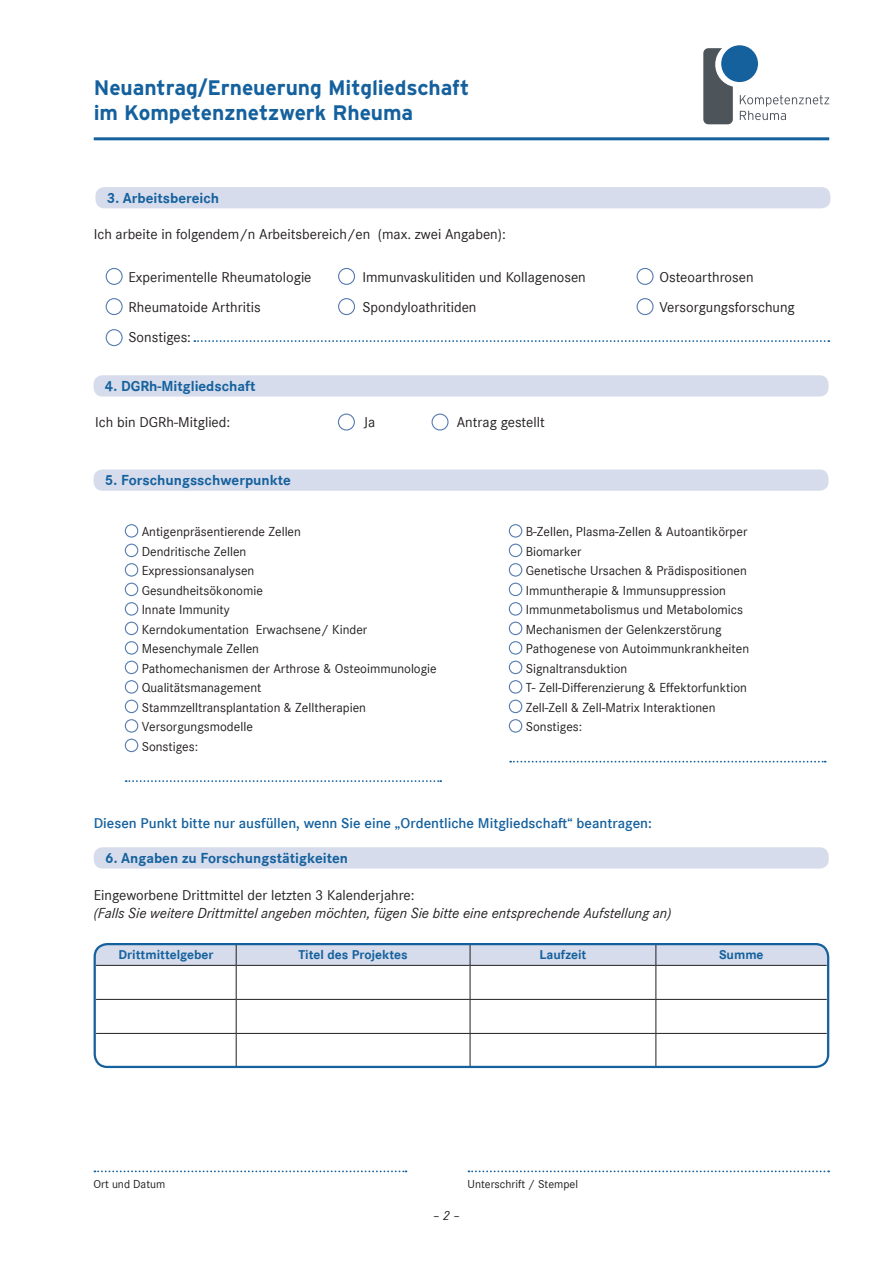
<style>
.page{position:relative;width:893px;height:1263px;background:#fff}
.page>*{position:absolute;margin:0;border:0;box-sizing:border-box;transform-origin:0 0}
.t1{font:700 21px/25.2px "Interstate";letter-spacing:-.005em;color:#15619e}
.t2{font:15px "Corporate S Pro";color:#231f20}
.t3{font:700 15px "Corporate S";color:#15619e}
.t4{font:italic 15px "Corporate S Pro";color:#231f20}
.t5{font:600 15px "Corporate S Pro";color:#15619e}
.t6{font:13.5px "Corporate S";color:#231f20}
.t7{font:700 13.5px "Corporate S Pro";color:#15619e}
.t8{font:italic 13.5px "Corporate S Pro";color:#231f20}
.t9{font:12px "Corporate S";color:#231f20}
</style>
<div class="page">
<div style="left:95px;top:187px;width:735px;height:21px;background:#d6dceb;border-radius:9px"></div>
<div style="left:94px;top:375px;width:734px;height:21px;background:#d6dceb;border-radius:9px"></div>
<div style="left:94px;top:847px;width:735px;height:21px;background:#d6dceb;border-radius:9px"></div>
<div style="left:94px;top:469px;width:734px;height:22px;background:#d6dceb;border-radius:9px"></div>
<div style="left:106px;top:268px;width:17px;height:17px;border:1px solid #557bb0;border-radius:50%"></div>
<div style="left:338px;top:268px;width:17px;height:17px;border:1px solid #557bb0;border-radius:50%"></div>
<div style="left:637px;top:268px;width:17px;height:17px;border:1px solid #557bb0;border-radius:50%"></div>
<div style="left:106px;top:298px;width:17px;height:17px;border:1px solid #557bb0;border-radius:50%"></div>
<div style="left:338px;top:298px;width:17px;height:17px;border:1px solid #557bb0;border-radius:50%"></div>
<div style="left:338px;top:414px;width:17px;height:17px;border:1px solid #557bb0;border-radius:50%"></div>
<svg style="left:432px;top:414px;width:16px;height:16px"></svg>
<div style="left:431px;top:414px;width:18px;height:17px;border:1px solid #557bb0;border-radius:50%"></div>
<div style="left:637px;top:298px;width:17px;height:17px;border:1px solid #557bb0;border-radius:50%"></div>
<div style="left:106px;top:329px;width:17px;height:17px;border:1px solid #557bb0;border-radius:50%"></div>
<svg style="left:740px;top:95px;width:89px;height:25px"></svg>
<svg style="left:703px;top:48px;width:30px;height:76px;background:#676d72"></svg>
<div style="left:721px;top:45px;width:37px;height:37px;background:#15619e;border-radius:50%"></div>
<svg style="left:194px;top:340px;width:635px;height:2px"></svg>
<div style="left:125px;top:524px;width:13px;height:14px;border:1px solid #557bb0;border-radius:50%"></div>
<div style="left:509px;top:524px;width:13px;height:14px;border:1px solid #557bb0;border-radius:50%"></div>
<div style="left:125px;top:544px;width:13px;height:13px;border:1px solid #557bb0;border-radius:50%"></div>
<div style="left:509px;top:544px;width:13px;height:13px;border:1px solid #557bb0;border-radius:50%"></div>
<div style="left:125px;top:563px;width:13px;height:14px;border:1px solid #557bb0;border-radius:50%"></div>
<div style="left:509px;top:563px;width:13px;height:14px;border:1px solid #557bb0;border-radius:50%"></div>
<div style="left:125px;top:583px;width:13px;height:13px;border:1px solid #557bb0;border-radius:50%"></div>
<div style="left:509px;top:583px;width:13px;height:13px;border:1px solid #557bb0;border-radius:50%"></div>
<div style="left:125px;top:602px;width:13px;height:14px;border:1px solid #557bb0;border-radius:50%"></div>
<div style="left:509px;top:602px;width:13px;height:14px;border:1px solid #557bb0;border-radius:50%"></div>
<div style="left:125px;top:622px;width:13px;height:13px;border:1px solid #557bb0;border-radius:50%"></div>
<div style="left:509px;top:622px;width:13px;height:13px;border:1px solid #557bb0;border-radius:50%"></div>
<div style="left:125px;top:641px;width:13px;height:14px;border:1px solid #557bb0;border-radius:50%"></div>
<div style="left:509px;top:641px;width:13px;height:14px;border:1px solid #557bb0;border-radius:50%"></div>
<div style="left:125px;top:661px;width:13px;height:13px;border:1px solid #557bb0;border-radius:50%"></div>
<div style="left:509px;top:661px;width:13px;height:13px;border:1px solid #557bb0;border-radius:50%"></div>
<div style="left:125px;top:680px;width:13px;height:14px;border:1px solid #557bb0;border-radius:50%"></div>
<div style="left:509px;top:680px;width:13px;height:14px;border:1px solid #557bb0;border-radius:50%"></div>
<div style="left:125px;top:700px;width:13px;height:13px;border:1px solid #557bb0;border-radius:50%"></div>
<div style="left:509px;top:700px;width:13px;height:13px;border:1px solid #557bb0;border-radius:50%"></div>
<div style="left:125px;top:719px;width:13px;height:14px;border:1px solid #557bb0;border-radius:50%"></div>
<div style="left:509px;top:719px;width:13px;height:14px;border:1px solid #557bb0;border-radius:50%"></div>
<div style="left:125px;top:739px;width:13px;height:13px;border:1px solid #557bb0;border-radius:50%"></div>
<hr style="left:94px;top:137px;width:735px;height:3px;background:#15619e">
<div style="left:95px;top:943px;width:733px;height:124px;background:#d6dceb;border-radius:13px"></div>
<div style="left:96px;top:966px;width:731px;height:101px;background:#fff"></div>
<svg style="left:236px;top:946px;width:1px;height:19px"></svg>
<svg style="left:470px;top:946px;width:1px;height:19px"></svg>
<svg style="left:655px;top:946px;width:1px;height:19px"></svg>
<hr style="left:96px;top:965px;width:140px;height:1px;background:#231f20">
<hr style="left:236px;top:965px;width:234px;height:1px;background:#231f20">
<hr style="left:236px;top:966px;width:1px;height:33px;background:#231f20">
<hr style="left:470px;top:965px;width:186px;height:1px;background:#231f20">
<hr style="left:470px;top:966px;width:1px;height:33px;background:#231f20">
<hr style="left:656px;top:965px;width:171px;height:1px;background:#231f20">
<hr style="left:655px;top:966px;width:1px;height:33px;background:#231f20">
<hr style="left:96px;top:999px;width:140px;height:1px;background:#231f20">
<hr style="left:236px;top:999px;width:234px;height:1px;background:#231f20">
<hr style="left:236px;top:1000px;width:1px;height:33px;background:#231f20">
<hr style="left:470px;top:999px;width:186px;height:1px;background:#231f20">
<hr style="left:470px;top:1000px;width:1px;height:33px;background:#231f20">
<hr style="left:656px;top:999px;width:171px;height:1px;background:#231f20">
<hr style="left:655px;top:1000px;width:1px;height:33px;background:#231f20">
<hr style="left:96px;top:1033px;width:140px;height:1px;background:#231f20">
<hr style="left:236px;top:1033px;width:234px;height:1px;background:#231f20">
<hr style="left:236px;top:1034px;width:1px;height:33px;background:#231f20">
<hr style="left:470px;top:1033px;width:186px;height:1px;background:#231f20">
<hr style="left:470px;top:1034px;width:1px;height:33px;background:#231f20">
<hr style="left:656px;top:1033px;width:171px;height:1px;background:#231f20">
<hr style="left:655px;top:1034px;width:1px;height:33px;background:#231f20">
<div style="left:94px;top:943px;width:735px;height:125px;border:2px solid #15619e;border-radius:13px"></div>
<svg style="left:510px;top:761px;width:316px;height:1px"></svg>
<svg style="left:126px;top:780px;width:315px;height:2px"></svg>
<svg style="left:94px;top:1170px;width:312px;height:2px"></svg>
<svg style="left:468px;top:1170px;width:361px;height:2px"></svg>
<h1 class="t1" style="left:94px;top:75px;width:377px">Neuantrag/Erneuerung Mitgliedschaft im Kompetenznetzwerk Rheuma</h1>
<p class="t3" style="left:107px;top:186px;width:114px">3. Arbeitsbereich</p>
<p class="t2" style="left:94px;top:223px;width:414px">Ich arbeite in folgendem/n Arbeitsbereich/en (max. zwei Angaben):</p>
<p class="t2" style="left:128px;top:266px;width:185px">Experimentelle Rheumatologie</p>
<p class="t2" style="left:362px;top:266px;width:225px">Immunvaskulitiden und Kollagenosen</p>
<p class="t2" style="left:659px;top:266px;width:96px">Osteoarthrosen</p>
<p class="t2" style="left:128px;top:296px;width:134px">Rheumatoide Arthritis</p>
<p class="t2" style="left:362px;top:296px;width:116px">Spondyloathritiden</p>
<p class="t2" style="left:659px;top:296px;width:137px">Versorgungsforschung</p>
<p class="t2" style="left:128px;top:326px;width:64px">Sonstiges:</p>
<p class="t3" style="left:105px;top:374px;width:152px">4. DGRh-Mitgliedschaft</p>
<p class="t2" style="left:95px;top:411px;width:137px">Ich bin DGRh-Mitglied:</p>
<p class="t2" style="left:364px;top:411px;width:13px">Ja</p>
<p class="t2" style="left:457px;top:411px;width:89px">Antrag gestellt</p>
<p class="t3" style="left:105px;top:468px;width:187px">5. Forschungsschwerpunkte</p>
<p class="t6" style="left:142px;top:522px;width:161px">Antigenpräsentierende Zellen</p>
<p class="t6" style="left:526px;top:522px;width:223px">B-Zellen, Plasma-Zellen &amp; Autoantikörper</p>
<p class="t6" style="left:142px;top:541px;width:106px">Dendritische Zellen</p>
<p class="t6" style="left:526px;top:541px;width:57px">Biomarker</p>
<p class="t6" style="left:142px;top:561px;width:114px">Expressionsanalysen</p>
<p class="t6" style="left:526px;top:561px;width:223px">Genetische Ursachen &amp; Prädispositionen</p>
<p class="t6" style="left:142px;top:580px;width:123px">Gesundheitsökonomie</p>
<p class="t6" style="left:526px;top:580px;width:202px">Immuntherapie &amp; Immunsuppression</p>
<p class="t6" style="left:142px;top:600px;width:90px">Innate Immunity</p>
<p class="t6" style="left:526px;top:600px;width:219px">Immunmetabolismus und Metabolomics</p>
<p class="t6" style="left:142px;top:619px;width:227px">Kerndokumentation Erwachsene/ Kinder</p>
<p class="t6" style="left:526px;top:619px;width:197px">Mechanismen der Gelenkzerstörung</p>
<p class="t6" style="left:142px;top:639px;width:119px">Mesenchymale Zellen</p>
<p class="t6" style="left:526px;top:639px;width:225px">Pathogenese von Autoimmunkrankheiten</p>
<p class="t6" style="left:142px;top:658px;width:297px">Pathomechanismen der Arthrose &amp; Osteoimmunologie</p>
<p class="t6" style="left:526px;top:658px;width:103px">Signaltransduktion</p>
<p class="t6" style="left:142px;top:678px;width:121px">Qualitätsmanagement</p>
<p class="t6" style="left:526px;top:678px;width:223px">T- Zell-Differenzierung &amp; Effektorfunktion</p>
<p class="t6" style="left:142px;top:697px;width:226px">Stammzelltransplantation &amp; Zelltherapien</p>
<p class="t6" style="left:526px;top:697px;width:191px">Zell-Zell &amp; Zell-Matrix Interaktionen</p>
<p class="t6" style="left:142px;top:717px;width:113px">Versorgungsmodelle</p>
<p class="t6" style="left:526px;top:717px;width:58px">Sonstiges:</p>
<p class="t6" style="left:142px;top:736px;width:58px">Sonstiges:</p>
<p class="t5" style="left:94px;top:811px;width:560px">Diesen Punkt bitte nur ausfüllen, wenn Sie eine „Ordentliche Mitgliedschaft“ beantragen:</p>
<p class="t3" style="left:105px;top:846px;width:244px">6. Angaben zu Forschungstätigkeiten</p>
<p class="t2" style="left:94px;top:884px;width:323px">Eingeworbene Drittmittel der letzten 3 Kalenderjahre:</p>
<p class="t4" style="left:94px;top:902px;width:579px">(Falls Sie weitere Drittmittel angeben möchten, fügen Sie bitte eine entsprechende Aufstellung an)</p>
<p class="t7" style="left:119px;top:944px;width:97px">Drittmittelgeber</p>
<p class="t7" style="left:298px;top:944px;width:111px">Titel des Projektes</p>
<p class="t7" style="left:540px;top:944px;width:48px">Laufzeit</p>
<p class="t7" style="left:719px;top:944px;width:46px">Summe</p>
<p class="t9" style="left:94px;top:1175px;width:73px">Ort und Datum</p>
<p class="t9" style="left:468px;top:1175px;width:112px">Unterschrift / Stempel</p>
<p class="t8" style="left:433px;top:1206px;width:29px">– 2 –</p>
</div>
